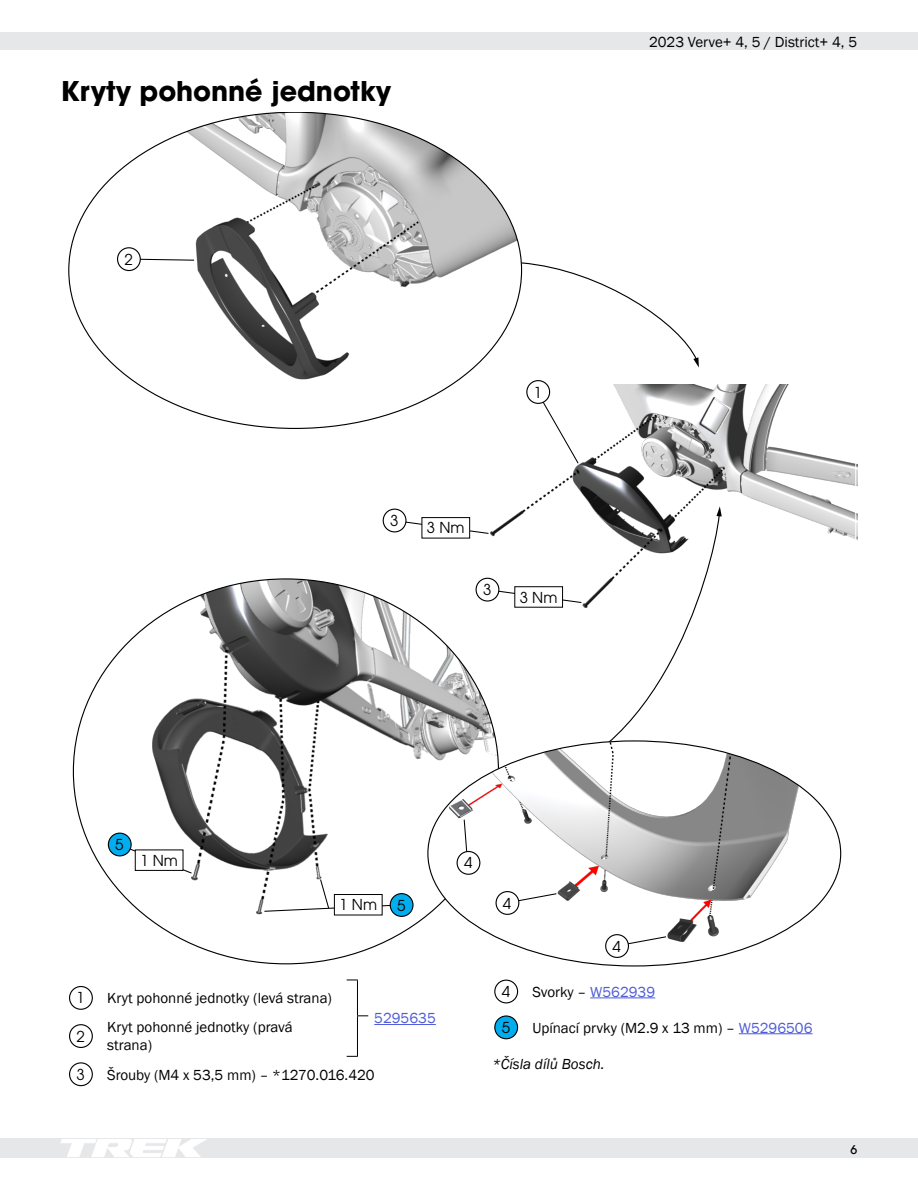
<style>
.page{position:relative;width:918px;height:1188px;background:#fff}
.page>*{position:absolute;margin:0;border:0;box-sizing:border-box;transform-origin:0 0}
.Section_Head{font:700 27px "ITC Avant Garde Pro";color:#000}
.Body{font:15px/18px "Franklin Gothic";color:#000}
.Callout_Number_Black{font:15px "ITC Avant Garde Pro";color:#000}
.Body-2{font:italic 15px "Franklin Gothic";color:#000}
.t1{font:15px "Franklin Gothic";color:#4f5cd6}
.t2{font:500 12px "ITC Avant Garde Pro";color:#000}
.s1{color:#4f5cd6}
</style>
<div class="page">
<div style="left:0;top:1139px;width:918px;height:19px;background:#e6e7e9"></div>
<div style="left:0;top:33px;width:918px;height:17px;background:#e6e7e9"></div>
<svg style="left:61px;top:1139px;width:146px;height:18px"></svg>
<img style="left:382px;top:385px;width:475px;height:194px">
<svg style="left:522px;top:262px;width:177px;height:106px"></svg>
<svg style="left:497px;top:513px;width:224px;height:228px"></svg>
<svg style="left:716px;top:506px;width:6px;height:10px"></svg>
<img style="left:73px;top:579px;width:425px;height:385px">
<img style="left:428px;top:741px;width:413px;height:224px">
<img style="left:69px;top:112px;width:453px;height:316px">
<svg style="left:141px;top:258px;width:54px;height:3px"></svg>
<div style="left:118px;top:248px;width:22px;height:23px;background:#fff;border-radius:50%"></div>
<div style="left:117px;top:247px;width:24px;height:24px;border:1px solid #000;border-radius:50%"></div>
<svg style="left:536px;top:391px;width:44px;height:74px"></svg>
<div style="left:527px;top:381px;width:23px;height:22px;background:#fff;border-radius:50%"></div>
<div style="left:526px;top:380px;width:24px;height:24px;border:1px solid #000;border-radius:50%"></div>
<svg style="left:393px;top:519px;width:97px;height:16px"></svg>
<div style="left:383px;top:509px;width:23px;height:23px;background:#fff;border-radius:50%"></div>
<div style="left:383px;top:509px;width:24px;height:23px;border:1px solid #000;border-radius:50%"></div>
<div style="left:422px;top:518px;width:48px;height:20px;background:#fff"></div>
<div style="left:422px;top:517px;width:48px;height:21px;border:1px solid #000"></div>
<svg style="left:485px;top:588px;width:98px;height:16px"></svg>
<div style="left:476px;top:578px;width:23px;height:23px;background:#fff;border-radius:50%"></div>
<div style="left:476px;top:578px;width:23px;height:24px;border:1px solid #000;border-radius:50%"></div>
<div style="left:515px;top:587px;width:48px;height:20px;background:#fff"></div>
<div style="left:514px;top:586px;width:49px;height:22px;border:1px solid #000"></div>
<svg style="left:623px;top:936px;width:44px;height:11px"></svg>
<div style="left:606px;top:935px;width:22px;height:22px;background:#fff;border-radius:50%"></div>
<div style="left:605px;top:934px;width:24px;height:24px;border:1px solid #000;border-radius:50%"></div>
<svg style="left:513px;top:893px;width:45px;height:11px"></svg>
<div style="left:496px;top:892px;width:23px;height:22px;background:#fff;border-radius:50%"></div>
<div style="left:496px;top:891px;width:23px;height:24px;border:1px solid #000;border-radius:50%"></div>
<svg style="left:463px;top:819px;width:6px;height:33px"></svg>
<div style="left:457px;top:852px;width:23px;height:22px;background:#fff;border-radius:50%"></div>
<div style="left:457px;top:851px;width:23px;height:24px;border:1px solid #000;border-radius:50%"></div>
<svg style="left:263px;top:878px;width:140px;height:34px"></svg>
<div style="left:334px;top:895px;width:48px;height:20px;background:#fff"></div>
<div style="left:334px;top:894px;width:49px;height:21px;border:1px solid #000"></div>
<div style="left:390px;top:894px;width:23px;height:22px;background:#00aeef;border-radius:50%"></div>
<div style="left:390px;top:893px;width:24px;height:24px;border:1px solid #000;border-radius:50%"></div>
<svg style="left:118px;top:844px;width:75px;height:30px"></svg>
<div style="left:135px;top:850px;width:48px;height:20px;background:#fff"></div>
<div style="left:135px;top:850px;width:48px;height:21px;border:1px solid #000"></div>
<div style="left:108px;top:833px;width:23px;height:23px;background:#00aeef;border-radius:50%"></div>
<div style="left:108px;top:833px;width:24px;height:23px;border:1px solid #000;border-radius:50%"></div>
<hr style="left:357px;top:980px;width:1px;height:35px;background:#000">
<hr style="left:357px;top:1016px;width:1px;height:40px;background:#000">
<div style="left:69px;top:986px;width:24px;height:24px;border:1px solid #000;border-radius:50%"></div>
<hr style="left:374px;top:1024px;width:62px;height:1px;background:#4f5cd6">
<div style="left:69px;top:1024px;width:24px;height:24px;border:1px solid #000;border-radius:50%"></div>
<div style="left:69px;top:1062px;width:24px;height:24px;border:1px solid #000;border-radius:50%"></div>
<div style="left:494px;top:980px;width:24px;height:23px;border:1px solid #000;border-radius:50%"></div>
<hr style="left:590px;top:998px;width:65px;height:1px;background:#4f5cd6">
<div style="left:495px;top:1016px;width:23px;height:23px;background:#00aeef;border-radius:50%"></div>
<div style="left:494px;top:1015px;width:24px;height:24px;border:1px solid #000;border-radius:50%"></div>
<hr style="left:739px;top:1033px;width:74px;height:1px;background:#4f5cd6">
<p class="Section_Head" style="left:61px;top:73px;width:332px">Kryty pohonné jednotky</p>
<p class="Callout_Number_Black" style="left:124px;top:250px;width:10px">2</p>
<p class="Callout_Number_Black" style="left:534px;top:383px;width:10px">1</p>
<p class="Callout_Number_Black" style="left:390px;top:511px;width:10px">3</p>
<p class="Callout_Number_Black" style="left:427px;top:519px;width:39px">3 Nm</p>
<p class="Callout_Number_Black" style="left:483px;top:580px;width:10px">3</p>
<p class="Callout_Number_Black" style="left:520px;top:588px;width:39px">3 Nm</p>
<p class="Body" style="left:649px;top:33px;width:210px">2023 Verve+ 4, 5 / District+ 4, 5</p>
<p class="Callout_Number_Black" style="left:115px;top:835px;width:10px">5</p>
<p class="Callout_Number_Black" style="left:140px;top:851px;width:39px">1 Nm</p>
<p class="Callout_Number_Black" style="left:339px;top:896px;width:39px">1 Nm</p>
<p class="Callout_Number_Black" style="left:397px;top:896px;width:10px">5</p>
<p class="Callout_Number_Black" style="left:76px;top:989px;width:10px">1</p>
<p class="Body" style="left:107px;top:989px;width:226px">Kryt pohonné jednotky (levá strana)</p>
<p class="t1" style="left:374px;top:1009px;width:63px">5295635</p>
<p class="Callout_Number_Black" style="left:76px;top:1027px;width:10px">2</p>
<p class="Body" style="left:107px;top:1019px;width:187px">Kryt pohonné jednotky (pravá strana)</p>
<p class="Callout_Number_Black" style="left:76px;top:1065px;width:10px">3</p>
<p class="Body" style="left:107px;top:1066px;width:269px">Šrouby (M4 x 53,5 mm) – *1270.016.420</p>
<p class="Callout_Number_Black" style="left:464px;top:854px;width:10px">4</p>
<p class="Callout_Number_Black" style="left:503px;top:894px;width:10px">4</p>
<p class="Callout_Number_Black" style="left:613px;top:937px;width:10px">4</p>
<p class="Callout_Number_Black" style="left:502px;top:982px;width:10px">4</p>
<p class="Body" style="left:532px;top:983px;width:124px">Svorky – <span class="s1">W562939</span></p>
<p class="Callout_Number_Black" style="left:502px;top:1018px;width:10px">5</p>
<p class="Body" style="left:532px;top:1019px;width:282px">Upínací prvky (M2.9 x 13 mm) – <span class="s1">W5296506</span></p>
<p class="Body-2" style="left:492px;top:1055px;width:114px">*Čísla dílů Bosch.</p>
<p class="t2" style="left:851px;top:1142px;width:8px">6</p>
</div>
